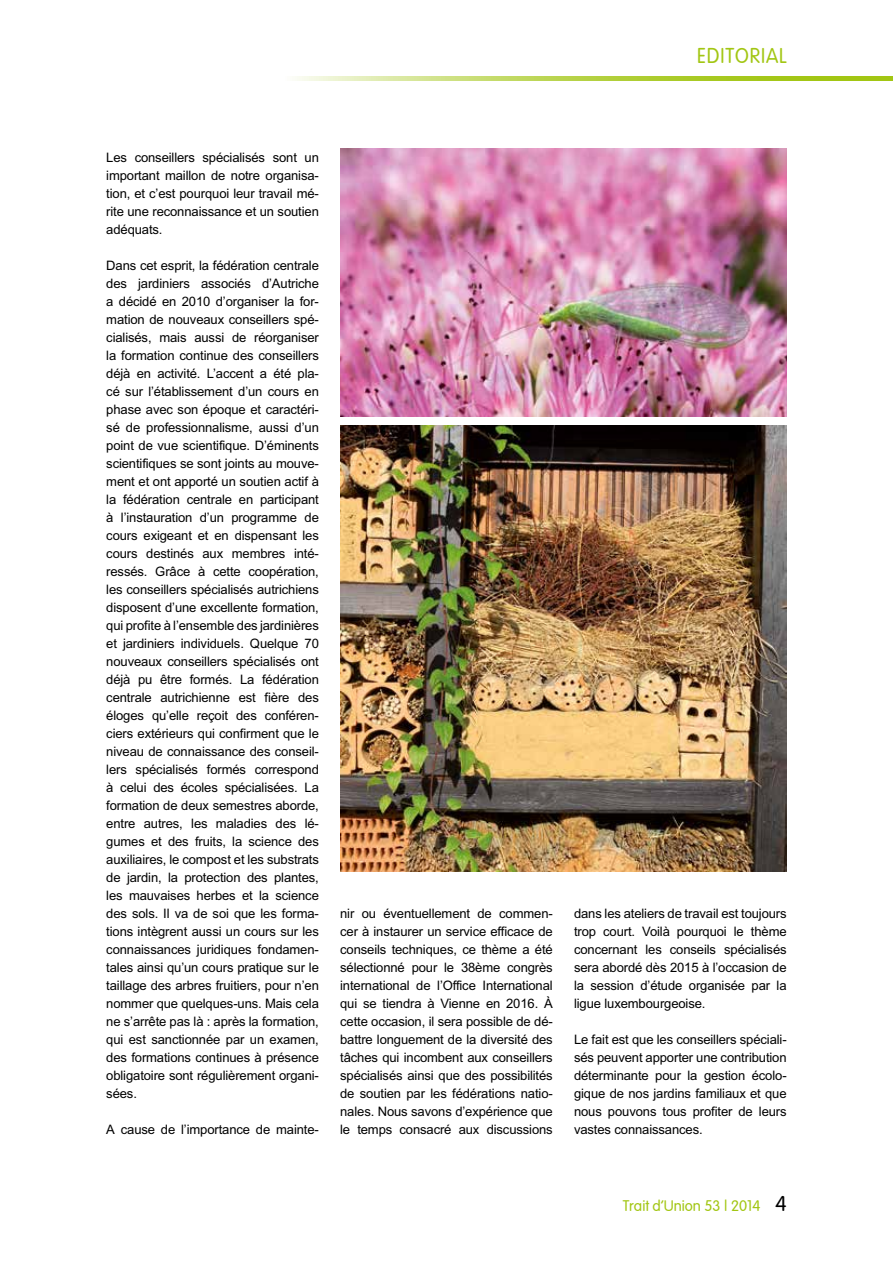
<style>
.page{position:relative;width:893px;height:1263px;background:#fff}
.page>*{position:absolute;margin:0;border:0;box-sizing:border-box;transform-origin:0 0}
.t1{font:21px "Vogue Plain";letter-spacing:.05em;color:#a2c613;scale:.95 1}
.t2{font:15px "Vogue Plain";color:#a2c613}
.t3{font:13.05px/18px "Arial";letter-spacing:-.01em;color:#000;text-align:justify}
.s1{font-size:21px;color:#000}
</style>
<div class="page">
<svg style="left:295px;top:77px;width:598px;height:4px;background:#bcd657"></svg>
<img style="left:340px;top:149px;width:447px;height:268px">
<img style="left:340px;top:425px;width:447px;height:447px">
<h1 class="t1" style="left:697px;top:44px;width:96px">EDITORIAL</h1>
<p class="t3" style="left:106px;top:149px;width:214px">Les conseillers spécialisés sont un important maillon de notre organisa&shy;tion, et c’est pourquoi leur travail mé&shy;rite une reconnaissance et un soutien adéquats.</p>
<p class="t3" style="left:106px;top:257px;width:214px">Dans cet esprit, la fédération centrale des jardiniers associés d’Autriche a décidé en 2010 d’organiser la for&shy;mation de nouveaux conseillers spé&shy;cialisés, mais aussi de réorganiser la formation continue des conseillers déjà en activité. L’accent a été pla&shy;cé sur l’établissement d’un cours en phase avec son époque et caractéri&shy;sé de professionnalisme, aussi d’un point de vue scientifique. D’éminents scientifiques se sont joints au mouve&shy;ment et ont apporté un soutien actif à la fédération centrale en participant à l’instauration d’un programme de cours exigeant et en dispensant les cours destinés aux membres inté&shy;ressés. Grâce à cette coopération, les conseillers spécialisés autrichiens disposent d’une excellente formation, qui profite à l’ensemble des jardinières et jardiniers individuels. Quelque 70 nouveaux conseillers spécialisés ont déjà pu être formés. La fédération centrale autrichienne est fière des éloges qu’elle reçoit des conféren&shy;ciers extérieurs qui confirment que le niveau de connaissance des conseil&shy;lers spécialisés formés correspond à celui des écoles spécialisées. La formation de deux semestres aborde, entre autres, les maladies des lé&shy;gumes et des fruits, la science des auxiliaires, le compost et les substrats de jardin, la protection des plantes, les mauvaises herbes et la science des sols. Il va de soi que les forma&shy;tions intègrent aussi un cours sur les connaissances juridiques fondamen&shy;tales ainsi qu’un cours pratique sur le taillage des arbres fruitiers, pour n’en nommer que quelques-uns. Mais cela ne s’arrête pas là : après la formation, qui est sanctionnée par un examen, des formations continues à présence obligatoire sont régulièrement organi&shy;sées.</p>
<p class="t3" style="left:106px;top:1121px;width:214px">A cause de l’importance de mainte-</p>
<p class="t3" style="left:340px;top:905px;width:214px">nir ou éventuellement de commen&shy;cer à instaurer un service efficace de conseils techniques, ce thème a été sélectionné pour le 38ème congrès international de l’Office International qui se tiendra à Vienne en 2016. À cette occasion, il sera possible de dé&shy;battre longuement de la diversité des tâches qui incombent aux conseillers spécialisés ainsi que des possibilités de soutien par les fédérations natio&shy;nales. Nous savons d’expérience que le temps consacré aux discussions</p>
<p class="t3" style="left:574px;top:905px;width:214px">dans les ateliers de travail est toujours trop court. Voilà pourquoi le thème concernant les conseils spécialisés sera abordé dès 2015 à l’occasion de la session d’étude organisée par la ligue luxembourgeoise.</p>
<p class="t3" style="left:574px;top:1031px;width:214px">Le fait est que les conseillers spéciali&shy;sés peuvent apporter une contribution déterminante pour la gestion écolo&shy;gique de nos jardins familiaux et que nous pouvons tous profiter de leurs vastes connaissances.</p>
<p class="t2" style="left:623px;top:1197px;width:165px">Trait d’Union 53 | 2014 <span class="s1">4</span></p>
</div>
